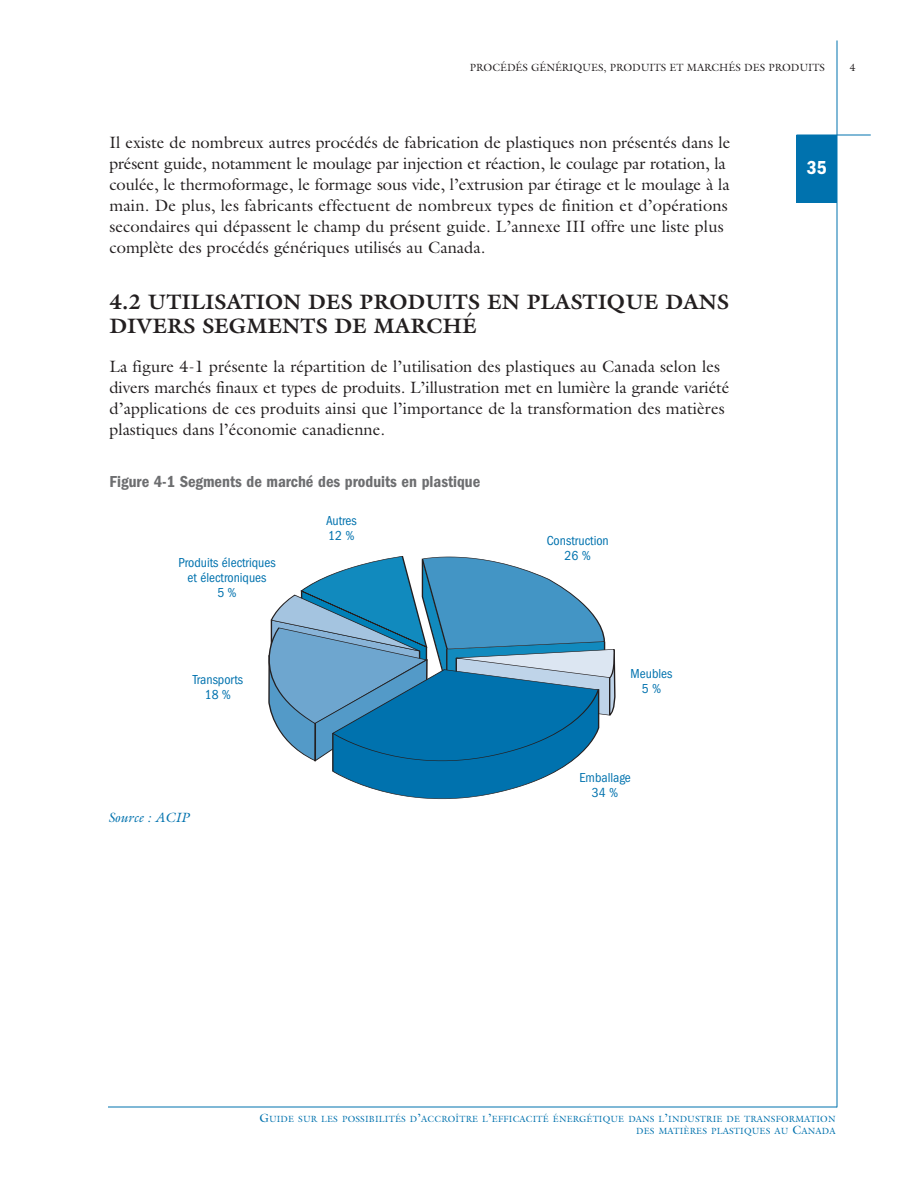
<style>
.page{position:relative;width:918px;height:1188px;background:#fff}
.page>*{position:absolute;margin:0;border:0;box-sizing:border-box;transform-origin:0 0}
.t1{font:700 21px/24px "Galliard";color:#231f20}
.t2{font:600 condensed 19.5px "Franklin Gothic";color:#fff}
.t3{font:16.5px/21px "Galliard";color:#231f20}
.t4{font:600 condensed 16.5px "Franklin Gothic";color:#6d6e70}
.t5{font:condensed 13.5px/15px "Franklin Gothic";color:#0072ae;text-align:center}
.t6{font:italic 13.5px "Galliard";color:#0072ae}
.t7{font:10.5px "Galliard";color:#231f20}
.t8{font:9px/12px "Galliard";letter-spacing:.02em;color:#0072ae;text-align:right}
.s1{font-size:12px}
</style>
<div class="page">
<hr style="left:837px;top:40px;width:1px;height:1067px;background:#0072ae">
<div style="left:796px;top:135px;width:41px;height:67px;background:#0072ae"></div>
<hr style="left:796px;top:135px;width:75px;height:1px;background:#0072ae">
<hr style="left:108px;top:1107px;width:729px;height:1px;background:#0072ae">
<svg style="left:241px;top:556px;width:375px;height:552px"></svg>
<p class="t7" style="left:470px;top:63px;width:357px">PROCÉDÉS GÉNÉRIQUES, PRODUITS ET MARCHÉS DES PRODUITS</p>
<p class="t7" style="left:850px;top:63px;width:7px">4</p>
<p class="t3" style="left:110px;top:134px;width:622px">Il existe de nombreux autres procédés de fabrication de plastiques non présentés dans le présent guide, notamment le moulage par injection et réaction, le coulage par rotation, la coulée, le thermoformage, le formage sous vide, l’extrusion par étirage et le moulage à la main. De plus, les fabricants effectuent de nombreux types de finition et d’opérations secondaires qui dépassent le champ du présent guide. L’annexe III offre une liste plus complète des procédés génériques utilisés au Canada.</p>
<p class="t1" style="left:110px;top:292px;width:621px">4.2 UTILISATION DES PRODUITS EN PLASTIQUE DANS<br>DIVERS SEGMENTS DE MARCHÉ</p>
<p class="t3" style="left:110px;top:357px;width:621px">La figure 4-1 présente la répartition de l’utilisation des plastiques au Canada selon les divers marchés finaux et types de produits. L’illustration met en lumière la grande variété d’applications de ces produits ainsi que l’importance de la transformation des matières plastiques dans l’économie canadienne.</p>
<p class="t4" style="left:110px;top:476px;width:372px">Figure 4-1 Segments de marché des produits en plastique</p>
<p class="t5" style="left:178px;top:556px;width:99px">Produits électriques et électroniques<br>5 %</p>
<p class="t5" style="left:193px;top:673px;width:52px">Transports<br>18 %</p>
<p class="t6" style="left:108px;top:812px;width:82px">Source : ACIP</p>
<p class="t5" style="left:326px;top:514px;width:32px;text-align:left">Autres<br>12 %</p>
<p class="t5" style="left:547px;top:534px;width:64px">Construction<br>26 %</p>
<p class="t5" style="left:631px;top:667px;width:43px">Meubles<br>5 %</p>
<p class="t5" style="left:579px;top:771px;width:53px">Emballage<br>34 %</p>
<p class="t2" style="left:807px;top:161px;width:21px">35</p>
<p class="t8" style="left:259px;top:1114px;width:578px"><span class="s1">G</span>UIDE SUR LES POSSIBILITÉS D<span class="s1">’</span>ACCROÎTRE L<span class="s1">’</span>EFFICACITÉ ÉNERGÉTIQUE DANS L<span class="s1">’</span>INDUSTRIE DE TRANSFORMATION<br>DES MATIÈRES PLASTIQUES AU <span class="s1">C</span>ANADA</p>
</div>
